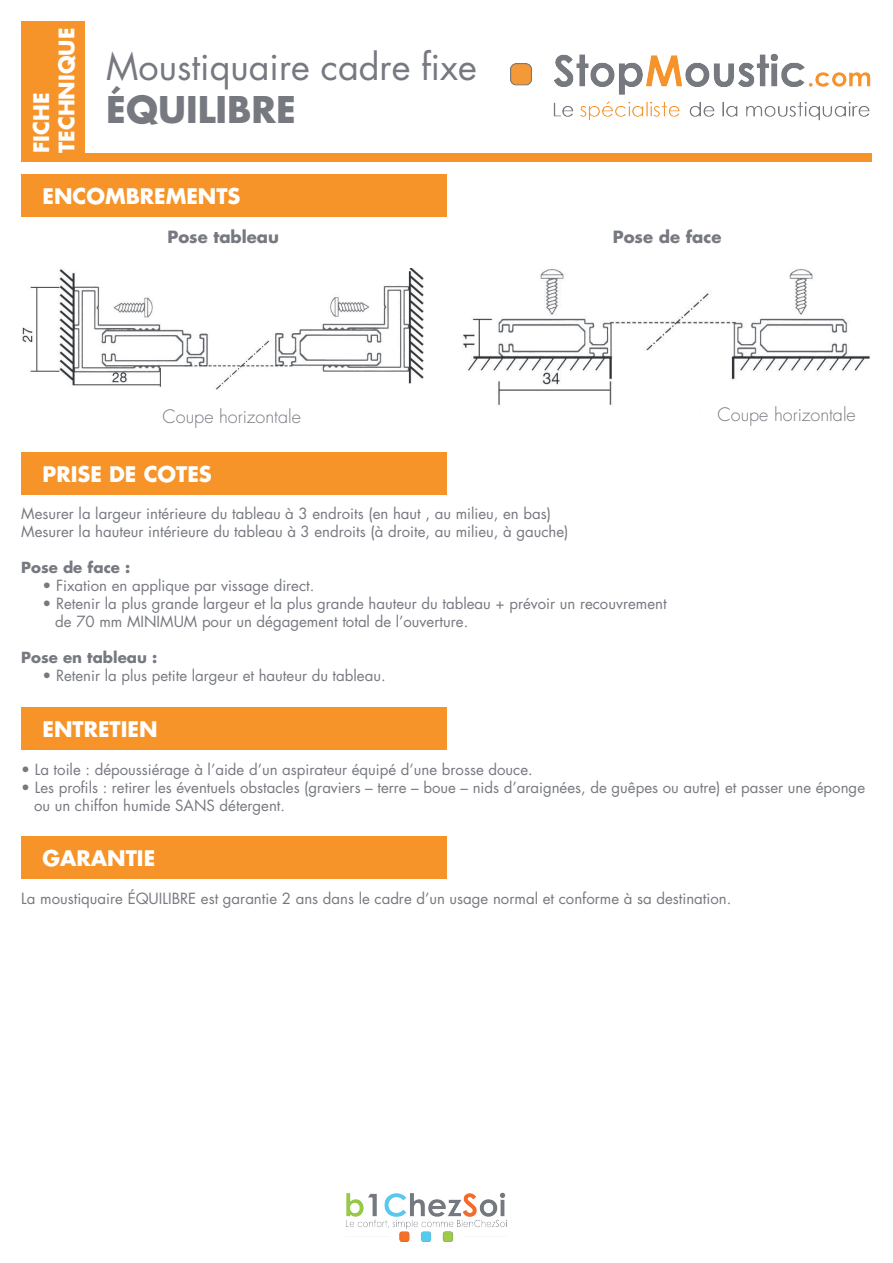
<style>
.page{position:relative;width:893px;height:1263px;background:#fff}
.page>*{position:absolute;margin:0;border:0;box-sizing:border-box;transform-origin:0 0}
.t1{font:36px "Futura LT";color:#767980}
.t2{font:700 36px "Futura";color:#767980}
.t3{font:700 21px/25.2px "Futura";color:#fff}
.t4{font:300 18px "Futura LT";color:#767980}
.t5{font:700 16.5px "Futura";color:#767980}
.t6{font:15px/18px "Futura LT";color:#767980}
.t7{font:700 15px "Futura";color:#767980}
</style>
<div class="page">
<img style="left:463px;top:269px;width:407px;height:136px">
<img style="left:22px;top:269px;width:402px;height:121px">
<img style="left:346px;top:1192px;width:160px;height:50px">
<img style="left:510px;top:54px;width:361px;height:66px">
<div style="left:21px;top:21px;width:64px;height:132px;background:#f79429"></div>
<div style="left:21px;top:153px;width:851px;height:8px;background:#f79429"></div>
<div style="left:21px;top:174px;width:425px;height:43px;background:#f79429"></div>
<div style="left:21px;top:452px;width:425px;height:43px;background:#f79429"></div>
<div style="left:21px;top:707px;width:425px;height:43px;background:#f79429"></div>
<div style="left:21px;top:836px;width:425px;height:43px;background:#f79429"></div>
<div style="left:702px;top:401px;width:170px;height:26px;background:#fff"></div>
<h2 class="t3" style="left:29px;top:153px;width:127px;rotate:-90deg">FICHE<br>TECHNIQUE</h2>
<h1 class="t1" style="left:106px;top:43px;width:372px">Moustiquaire cadre fixe</h1>
<h1 class="t2" style="left:106px;top:85px;width:191px">ÉQUILIBRE</h1>
<h2 class="t3" style="left:43px;top:184px;width:200px">ENCOMBREMENTS</h2>
<p class="t5" style="left:167px;top:226px;width:113px">Pose tableau</p>
<p class="t5" style="left:613px;top:226px;width:110px">Pose de face</p>
<p class="t4" style="left:163px;top:406px;width:140px">Coupe horizontale</p>
<p class="t4" style="left:717px;top:404px;width:140px">Coupe horizontale</p>
<h2 class="t3" style="left:43px;top:461px;width:171px">PRISE DE COTES</h2>
<p class="t6" style="left:21px;top:505px;width:549px">Mesurer la largeur intérieure du tableau à 3 endroits (en haut , au milieu, en bas)<br>Mesurer la hauteur intérieure du tableau à 3 endroits (à droite, au milieu, à gauche)</p>
<p class="t7" style="left:21px;top:558px;width:111px">Pose de face :</p>
<p class="t6" style="left:43px;top:577px;width:273px">• Fixation en applique par vissage direct.</p>
<p class="t6" style="left:55px;top:595px;width:613px;text-indent:-13px">• Retenir la plus grande largeur et la plus grande hauteur du tableau + prévoir un recouvrement de 70 mm MINIMUM pour un dégagement total de l’ouverture.</p>
<p class="t7" style="left:21px;top:648px;width:137px">Pose en tableau :</p>
<p class="t6" style="left:43px;top:667px;width:345px">• Retenir la plus petite largeur et hauteur du tableau.</p>
<h2 class="t3" style="left:43px;top:716px;width:117px">ENTRETIEN</h2>
<p class="t6" style="left:21px;top:760px;width:513px">• La toile : dépoussiérage à l’aide d’un aspirateur équipé d’une brosse douce.</p>
<p class="t6" style="left:34px;top:778px;width:833px;text-indent:-13px">• Les profils : retirer les éventuels obstacles (graviers – terre – boue – nids d’araignées, de guêpes ou autre) et passer une éponge ou un chiffon humide SANS détergent.</p>
<h2 class="t3" style="left:43px;top:845px;width:114px">GARANTIE</h2>
<p class="t6" style="left:21px;top:889px;width:712px">La moustiquaire ÉQUILIBRE est garantie 2 ans dans le cadre d’un usage normal et conforme à sa destination.</p>
</div>
